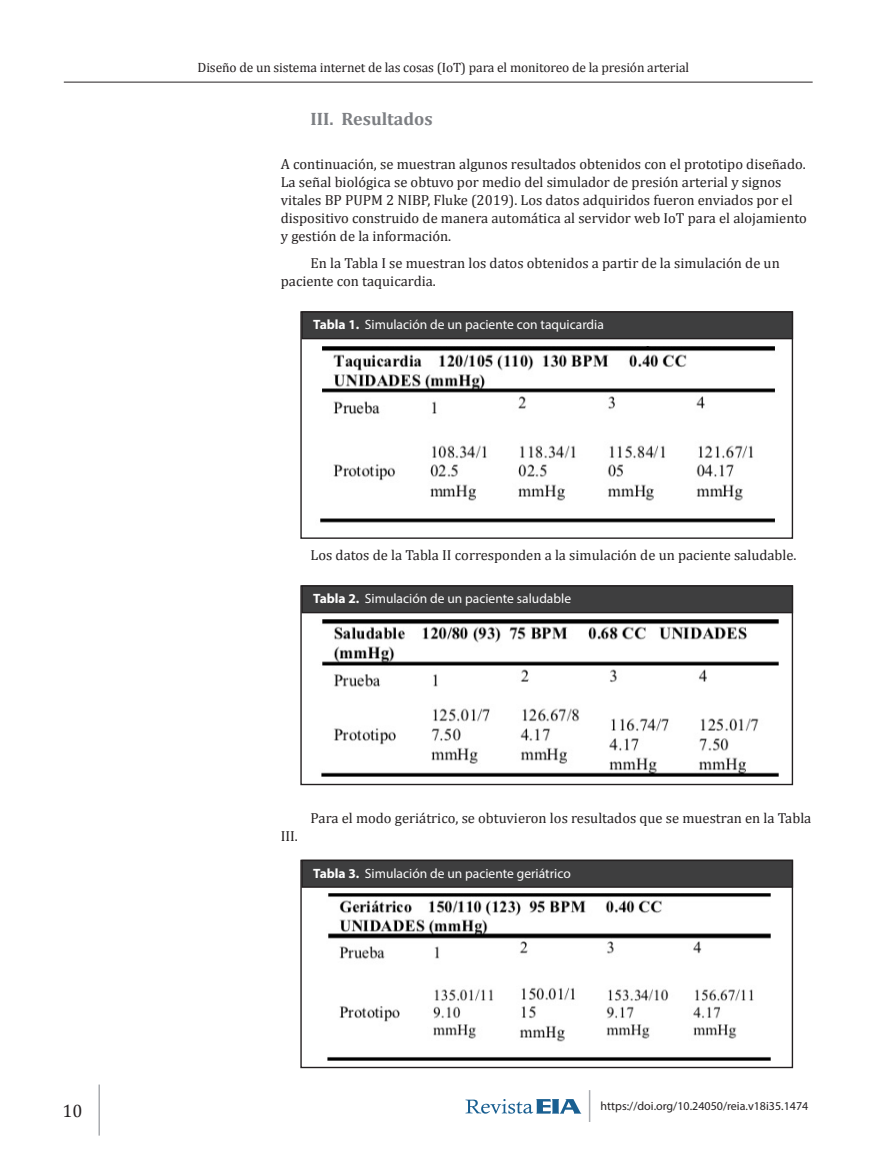
<style>
.page{position:relative;width:885px;height:1170px;background:#fff}
.page>*{position:absolute;margin:0;border:0;box-sizing:border-box;transform-origin:0 0}
.Cuerpo_de_texto{font:700 18px "Cambria";color:#7d7f83}
.t1{font:18px "Cambria";color:#231f20}
.Cuerpo_de_texto-2{font:14.55px/18px "Cambria";color:#231f20}
.t2{font:13.5px "Myriad Pro";color:#fff}
.t3{font:13.5px "Cambria";letter-spacing:-.01em;color:#231f20}
.t4{font:12px "Myriad Pro";color:#231f20}
.s1{font-weight:700}
</style>
<div class="page">
<hr style="left:98px;top:1084px;width:2px;height:51px;background:#a9acb0">
<svg style="left:465px;top:1099px;width:116px;height:14px"></svg>
<hr style="left:64px;top:82px;width:748px;height:1px;background:#231f20">
<hr style="left:588px;top:1089px;width:2px;height:32px;background:#a9acb0">
<div style="left:302px;top:312px;width:490px;height:26px;background:#3e3e3f"></div>
<div style="left:301px;top:311px;width:492px;height:28px;border:1px solid #231f20"></div>
<img style="left:320px;top:347px;width:455px;height:176px">
<div style="left:302px;top:586px;width:490px;height:26px;background:#3e3e3f"></div>
<div style="left:301px;top:585px;width:492px;height:28px;border:1px solid #231f20"></div>
<img style="left:321px;top:619px;width:458px;height:157px">
<div style="left:302px;top:860px;width:490px;height:27px;background:#3e3e3f"></div>
<div style="left:301px;top:859px;width:492px;height:28px;border:1px solid #231f20"></div>
<img style="left:327px;top:893px;width:444px;height:167px">
<p class="t3" style="left:197px;top:59px;width:493px">Diseño de un sistema internet de las cosas (IoT) para el monitoreo de la presión arterial</p>
<p class="Cuerpo_de_texto" style="left:310px;top:106px;width:124px">III. Resultados</p>
<p class="Cuerpo_de_texto-2" style="left:281px;top:155px;width:527px">A continuación, se muestran algunos resultados obtenidos con el prototipo diseñado.<br>La señal biológica se obtuvo por medio del simulador de presión arterial y signos vitales BP PUPM 2 NIBP, Fluke (2019). Los datos adquiridos fueron enviados por el dispositivo construido de manera automática al servidor web IoT para el alojamiento y gestión de la información.</p>
<p class="Cuerpo_de_texto-2" style="left:281px;top:254px;width:500px;text-indent:30px">En la Tabla I se muestran los datos obtenidos a partir de la simulación de un paciente con taquicardia.</p>
<p class="t2" style="left:313px;top:316px;width:292px"><span class="s1">Tabla 1.</span> Simulación de un paciente con taquicardia</p>
<p class="Cuerpo_de_texto-2" style="left:310px;top:546px;width:487px">Los datos de la Tabla II corresponden a la simulación de un paciente saludable.</p>
<p class="t2" style="left:313px;top:590px;width:259px"><span class="s1">Tabla 2.</span> Simulación de un paciente saludable</p>
<p class="Cuerpo_de_texto-2" style="left:281px;top:826px;width:19px">III.</p>
<p class="Cuerpo_de_texto-2" style="left:310px;top:808px;width:502px">Para el modo geriátrico, se obtuvieron los resultados que se muestran en la Tabla</p>
<p class="t2" style="left:313px;top:864px;width:259px"><span class="s1">Tabla 3.</span> Simulación de un paciente geriátrico</p>
<p class="t1" style="left:62px;top:1099px;width:21px">10</p>
<p class="t4" style="left:600px;top:1098px;width:209px">https://doi.org/10.24050/reia.v18i35.1474</p>
</div>
